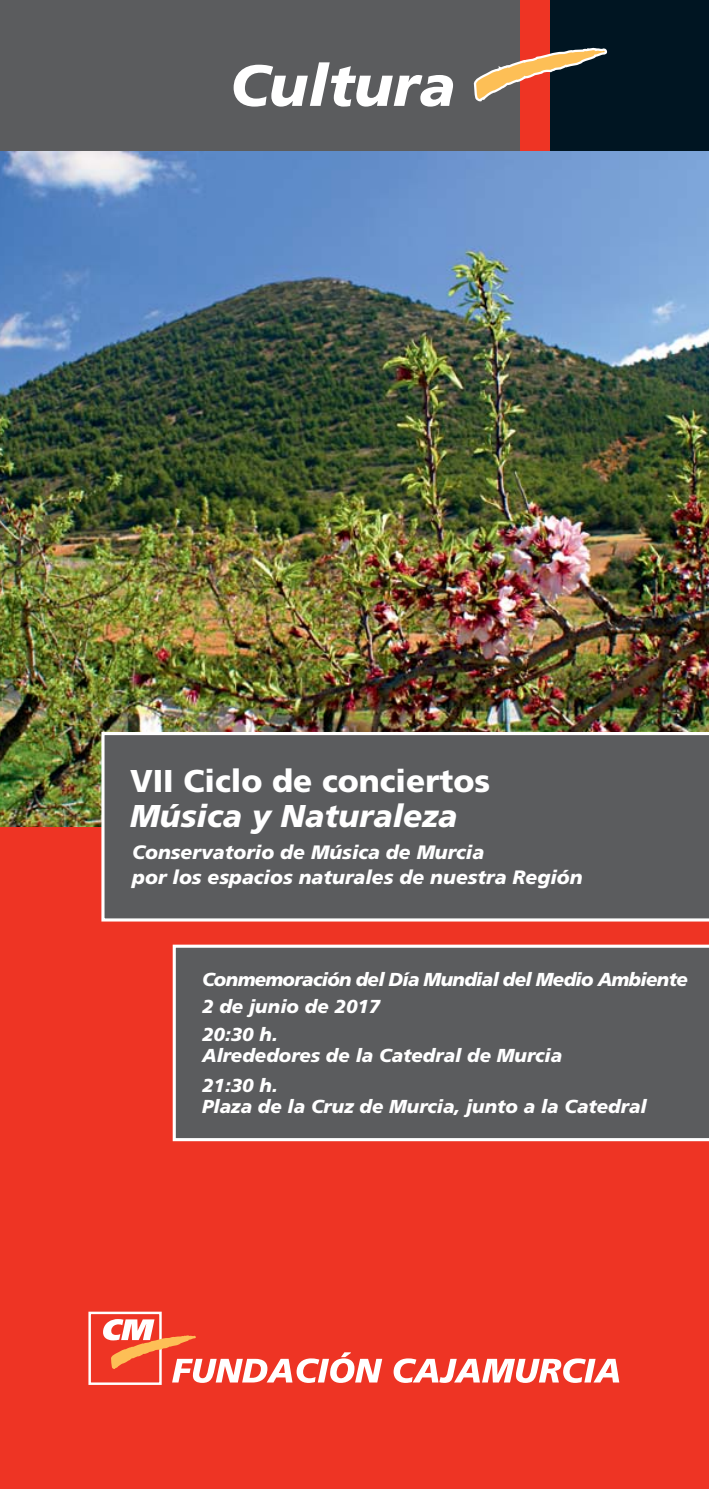
<style>
.page{position:relative;width:709px;height:1489px;background:#fff}
.page>*{position:absolute;margin:0;border:0;box-sizing:border-box;transform-origin:0 0}
.t1{font:italic 900 58px "Frutiger";color:#fff}
.t2{font:900 31.5px "Frutiger";color:#fff}
.t3{font:italic 900 31.5px "Frutiger";color:#fff}
.t4{font:italic 900 19.5px/25.8px "Frutiger";color:#fff}
.t5{font:italic 900 18.75px/30.5px "Frutiger";color:#fff}
.t6{font:italic 900 18.75px/27.8px "Frutiger";letter-spacing:-.035em;color:#fff}
</style>
<div class="page">
<div style="left:0;top:145px;width:709px;height:1343px;background:#ee3424"></div>
<img style="left:0;top:150px;width:709px;height:677px">
<div style="left:101px;top:732px;width:608px;height:189px;background:#5b5c5e"></div>
<div style="left:173px;top:944px;width:536px;height:197px;background:#5b5c5e"></div>
<div style="left:520px;top:0;width:30px;height:150px;background:#ee3424"></div>
<div style="left:0;top:0;width:520px;height:150px;background:#5b5c5e"></div>
<div style="left:550px;top:0;width:159px;height:150px;background:#001522"></div>
<svg style="left:473px;top:47px;width:135px;height:55px"></svg>
<svg style="left:393px;top:1358px;width:226px;height:24px"></svg>
<div style="left:88px;top:1311px;width:74px;height:73px;background:#ee3424;border:2px solid #fff"></div>
<svg style="left:102px;top:1318px;width:280px;height:64px"></svg>
<h1 class="t1" style="left:230px;top:62px;width:227px">Cultura</h1>
<h2 class="t2" style="left:130px;top:768px;width:362px">VII Ciclo de conciertos</h2>
<h2 class="t3" style="left:130px;top:803px;width:329px">Música y Naturaleza</h2>
<p class="t4" style="left:132px;top:840px;width:452px">Conservatorio de Música de Murcia<br>por los espacios naturales de nuestra Región</p>
<p class="t6" style="left:202px;top:966px;width:487px">Conmemoración del Día Mundial del Medio Ambiente<br>2 de junio de 2017<br>20:30 h.</p>
<p class="t5" style="left:202px;top:1041px;width:361px">Alrededores de la Catedral de Murcia<br>21:30 h.</p>
<p class="t5" style="left:202px;top:1092px;width:446px">Plaza de la Cruz de Murcia, junto a la Catedral</p>
</div>
